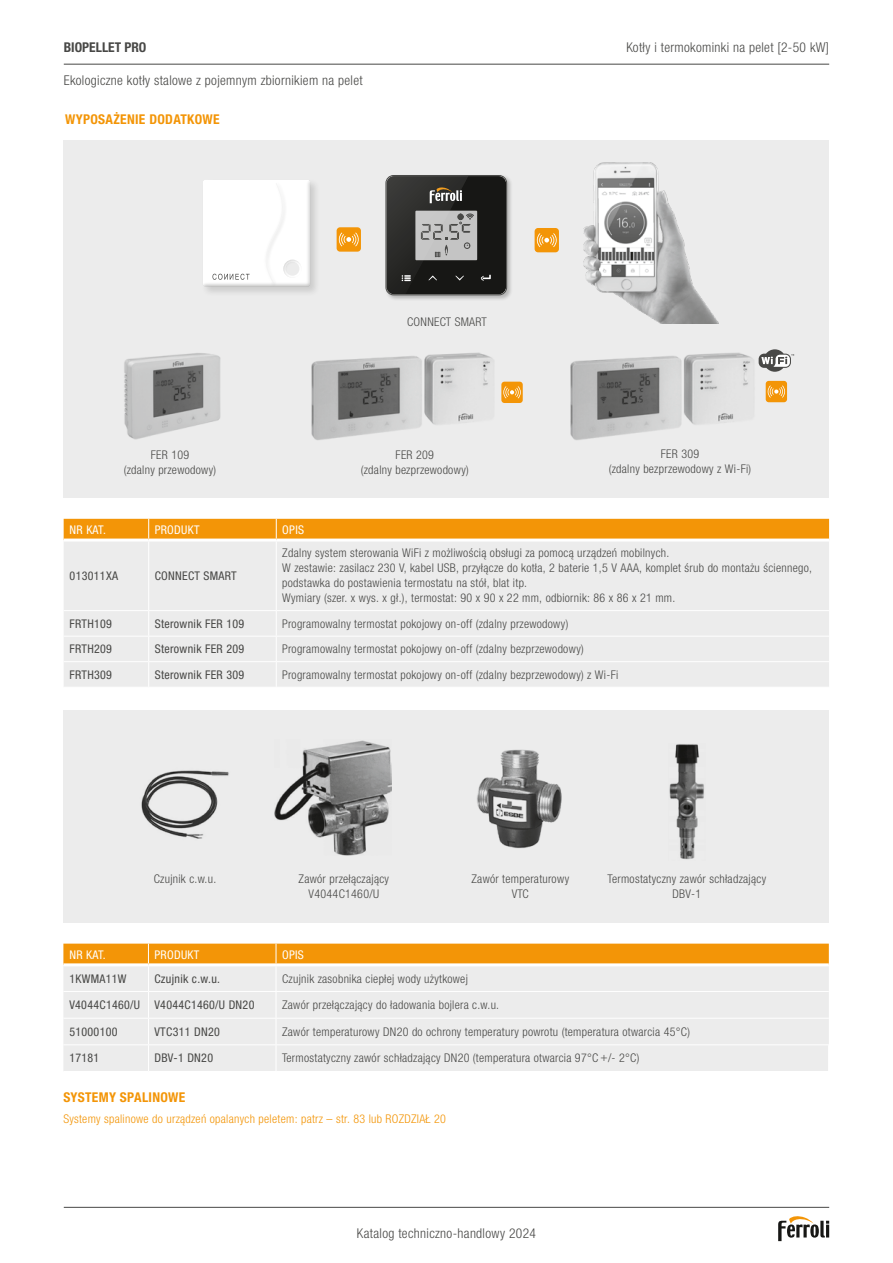
<style>
.page{position:relative;width:893px;height:1263px;background:#fff}
.page>*{position:absolute;margin:0;border:0;box-sizing:border-box;transform-origin:0 0}
.t1{font:300 condensed 13.5px "Helvetica Neue LTW1 G";letter-spacing:.025em;color:#484846}
.t2{font:700 condensed 13.5px "Helvetica Neue LTW1 G";letter-spacing:.025em;color:#f39507}
.t3{font:700 condensed 13.5px "Helvetica Neue LTW1 G";color:#484846}
.t4{font:300 condensed 12px/15px "Helvetica Neue LTW1 G";letter-spacing:.025em;color:#484846;text-align:center}
.t5{font:condensed 12px "Helvetica Neue LTW1 G";letter-spacing:.025em;color:#484846}
.t6{font:300 condensed 12px "Helvetica Neue LTW1 G";letter-spacing:.025em;color:#f39507}
.t7{font:condensed 12px "Helvetica Neue LTW1 G";letter-spacing:.025em;color:#fff}
</style>
<div class="page">
<div style="left:64px;top:542px;width:765px;height:145px;background:#ececec"></div>
<svg style="left:276px;top:611px;width:1px;height:76px"></svg>
<hr style="left:148px;top:541px;width:1px;height:69px;background:#fff">
<hr style="left:64px;top:661px;width:85px;height:1px;background:#fff">
<hr style="left:149px;top:661px;width:127px;height:1px;background:#fff">
<hr style="left:276px;top:661px;width:553px;height:1px;background:#fff">
<hr style="left:276px;top:541px;width:1px;height:69px;background:#fff">
<div style="left:64px;top:519px;width:765px;height:20px;background:#f39507"></div>
<svg style="left:148px;top:611px;width:1px;height:76px"></svg>
<hr style="left:64px;top:610px;width:85px;height:1px;background:#fff">
<hr style="left:149px;top:610px;width:127px;height:1px;background:#fff">
<hr style="left:276px;top:610px;width:553px;height:1px;background:#fff">
<hr style="left:64px;top:636px;width:85px;height:1px;background:#fff">
<hr style="left:149px;top:636px;width:127px;height:1px;background:#fff">
<hr style="left:276px;top:636px;width:553px;height:1px;background:#fff">
<svg style="left:63px;top:944px;width:766px;height:127px;background:#eddfc9"></svg>
<hr style="left:63px;top:963px;width:85px;height:3px;background:#fff">
<hr style="left:148px;top:963px;width:128px;height:3px;background:#fff">
<hr style="left:276px;top:963px;width:553px;height:3px;background:#fff">
<hr style="left:828px;top:1045px;width:2px;height:26px;background:#fff">
<hr style="left:64px;top:1207px;width:765px;height:1px;background:#484846">
<svg style="left:778px;top:1216px;width:51px;height:25px"></svg>
<hr style="left:64px;top:64px;width:765px;height:1px;background:#484846">
<div style="left:64px;top:140px;width:765px;height:357px;background:#ececec"></div>
<img style="left:124px;top:353px;width:97px;height:87px">
<div style="left:501px;top:382px;width:22px;height:21px;background:#f39507;border-radius:3px"></div>
<svg style="left:503px;top:386px;width:18px;height:12px"></svg>
<img style="left:311px;top:352px;width:183px;height:88px">
<svg style="left:759px;top:349px;width:35px;height:23px"></svg>
<div style="left:766px;top:381px;width:21px;height:21px;background:#f39507;border-radius:3px"></div>
<svg style="left:768px;top:385px;width:17px;height:13px"></svg>
<img style="left:570px;top:352px;width:189px;height:88px">
<img style="left:583px;top:162px;width:136px;height:162px">
<div style="left:337px;top:227px;width:24px;height:25px;background:#f39507;border-radius:3px"></div>
<svg style="left:339px;top:232px;width:20px;height:14px"></svg>
<div style="left:535px;top:228px;width:24px;height:24px;background:#f39507;border-radius:3px"></div>
<svg style="left:537px;top:233px;width:20px;height:14px"></svg>
<div style="left:385px;top:175px;width:127px;height:126px;background:#171715;opacity:.25"></div>
<svg style="left:386px;top:175px;width:121px;height:120px"></svg>
<div style="left:386px;top:176px;width:120px;height:118px;background:#171715;border-radius:7px"></div>
<svg style="left:386px;top:176px;width:105px;height:118px"></svg>
<div style="left:201px;top:178px;width:119px;height:119px;background:#171715;opacity:.15"></div>
<div style="left:200px;top:178px;width:111px;height:109px;background:#171715;opacity:.25"></div>
<div style="left:261px;top:179px;width:25px;height:105px;background:#fff"></div>
<div style="left:263px;top:181px;width:25px;height:106px;background:#dadada"></div>
<svg style="left:262px;top:182px;width:25px;height:102px;background:#fcfcfc"></svg>
<svg style="left:212px;top:274px;width:38px;height:6px"></svg>
<div style="left:282px;top:258px;width:20px;height:20px;background:#171715;opacity:.75"></div>
<div style="left:285px;top:262px;width:14px;height:14px;background:#ececec;border-radius:50%"></div>
<div style="left:63px;top:710px;width:766px;height:212px;background:#ececec"></div>
<img style="left:141px;top:770px;width:88px;height:69px">
<img style="left:477px;top:749px;width:85px;height:100px">
<img style="left:274px;top:740px;width:117px;height:116px">
<img style="left:669px;top:744px;width:35px;height:116px">
<p class="t3" style="left:64px;top:39px;width:84px">BIOPELLET PRO</p>
<p class="t1" style="left:64px;top:72px;width:300px">Ekologiczne kotły stalowe z pojemnym zbiornikiem na pelet</p>
<p class="t2" style="left:65px;top:112px;width:156px">WYPOSAŻENIE DODATKOWE</p>
<p class="t4" style="left:407px;top:314px;width:81px">CONNECT SMART</p>
<p class="t1" style="left:626px;top:40px;width:204px">Kotły i termokominki na pelet [2-50 kW]</p>
<p class="t4" style="left:124px;top:447px;width:94px">FER 109<br>(zdalny przewodowy)</p>
<p class="t4" style="left:361px;top:447px;width:109px">FER 209<br>(zdalny bezprzewodowy)</p>
<p class="t4" style="left:609px;top:447px;width:144px">FER 309<br>(zdalny bezprzewodowy z Wi-Fi)</p>
<p class="t7" style="left:70px;top:522px;width:38px">NR KAT.</p>
<p class="t7" style="left:155px;top:522px;width:46px">PRODUKT</p>
<p class="t7" style="left:282px;top:522px;width:23px">OPIS</p>
<p class="t5" style="left:70px;top:568px;width:50px">013011XA</p>
<p class="t5" style="left:155px;top:568px;width:84px">CONNECT SMART</p>
<p class="t4" style="left:282px;top:545px;width:531px;text-align:left">Zdalny system sterowania WiFi z możliwością obsługi za pomocą urządzeń mobilnych.<br>W zestawie: zasilacz 230 V, kabel USB, przyłącze do kotła, 2 baterie 1,5 V AAA, komplet śrub do montażu ściennego, podstawka do postawienia termostatu na stół, blat itp.<br>Wymiary (szer. x wys. x gł.), termostat: 90 x 90 x 22 mm, odbiornik: 86 x 86 x 21 mm.</p>
<p class="t5" style="left:70px;top:616px;width:44px">FRTH109</p>
<p class="t5" style="left:155px;top:616px;width:91px">Sterownik FER 109</p>
<p class="t4" style="left:282px;top:616px;width:288px">Programowalny termostat pokojowy on-off (zdalny przewodowy)</p>
<p class="t5" style="left:70px;top:642px;width:44px">FRTH209</p>
<p class="t5" style="left:155px;top:642px;width:91px">Sterownik FER 209</p>
<p class="t4" style="left:282px;top:641px;width:303px">Programowalny termostat pokojowy on-off (zdalny bezprzewodowy)</p>
<p class="t5" style="left:70px;top:667px;width:44px">FRTH309</p>
<p class="t5" style="left:155px;top:667px;width:91px">Sterownik FER 309</p>
<p class="t4" style="left:282px;top:667px;width:338px">Programowalny termostat pokojowy on-off (zdalny bezprzewodowy) z Wi-Fi</p>
<p class="t4" style="left:154px;top:872px;width:64px">Czujnik c.w.u.</p>
<p class="t4" style="left:299px;top:872px;width:92px;line-height:14.4px">Zawór przełączający<br>V4044C1460/U</p>
<p class="t4" style="left:471px;top:872px;width:99px">Zawór temperaturowy<br>VTC</p>
<p class="t4" style="left:607px;top:872px;width:160px">Termostatyczny zawór schładzający<br>DBV-1</p>
<p class="t7" style="left:69px;top:947px;width:38px">NR KAT.</p>
<p class="t7" style="left:154px;top:947px;width:46px">PRODUKT</p>
<p class="t7" style="left:282px;top:947px;width:23px">OPIS</p>
<p class="t5" style="left:69px;top:971px;width:59px">1KWMA11W</p>
<p class="t5" style="left:154px;top:971px;width:67px">Czujnik c.w.u.</p>
<p class="t4" style="left:282px;top:971px;width:187px">Czujnik zasobnika ciepłej wody użytkowej</p>
<p class="t5" style="left:69px;top:998px;width:187px">V4044C1460/U V4044C1460/U DN20</p>
<p class="t4" style="left:282px;top:997px;width:219px">Zawór przełączający do ładowania bojlera c.w.u.</p>
<p class="t5" style="left:69px;top:1024px;width:50px">51000100</p>
<p class="t5" style="left:154px;top:1024px;width:67px">VTC311 DN20</p>
<p class="t4" style="left:282px;top:1024px;width:410px">Zawór temperaturowy DN20 do ochrony temperatury powrotu (temperatura otwarcia 45°C)</p>
<p class="t5" style="left:69px;top:1051px;width:31px">17181</p>
<p class="t5" style="left:154px;top:1051px;width:60px">DBV-1 DN20</p>
<p class="t4" style="left:282px;top:1051px;width:359px">Termostatyczny zawór schładzający DN20 (temperatura otwarcia 97°C +/- 2°C)</p>
<p class="t2" style="left:63px;top:1089px;width:123px">SYSTEMY SPALINOWE</p>
<p class="t6" style="left:63px;top:1112px;width:384px">Systemy spalinowe do urządzeń opalanych peletem: patrz – str. 83 lub ROZDZIAŁ 20</p>
<p class="t1" style="left:357px;top:1225px;width:181px">Katalog techniczno-handlowy 2024</p>
</div>
